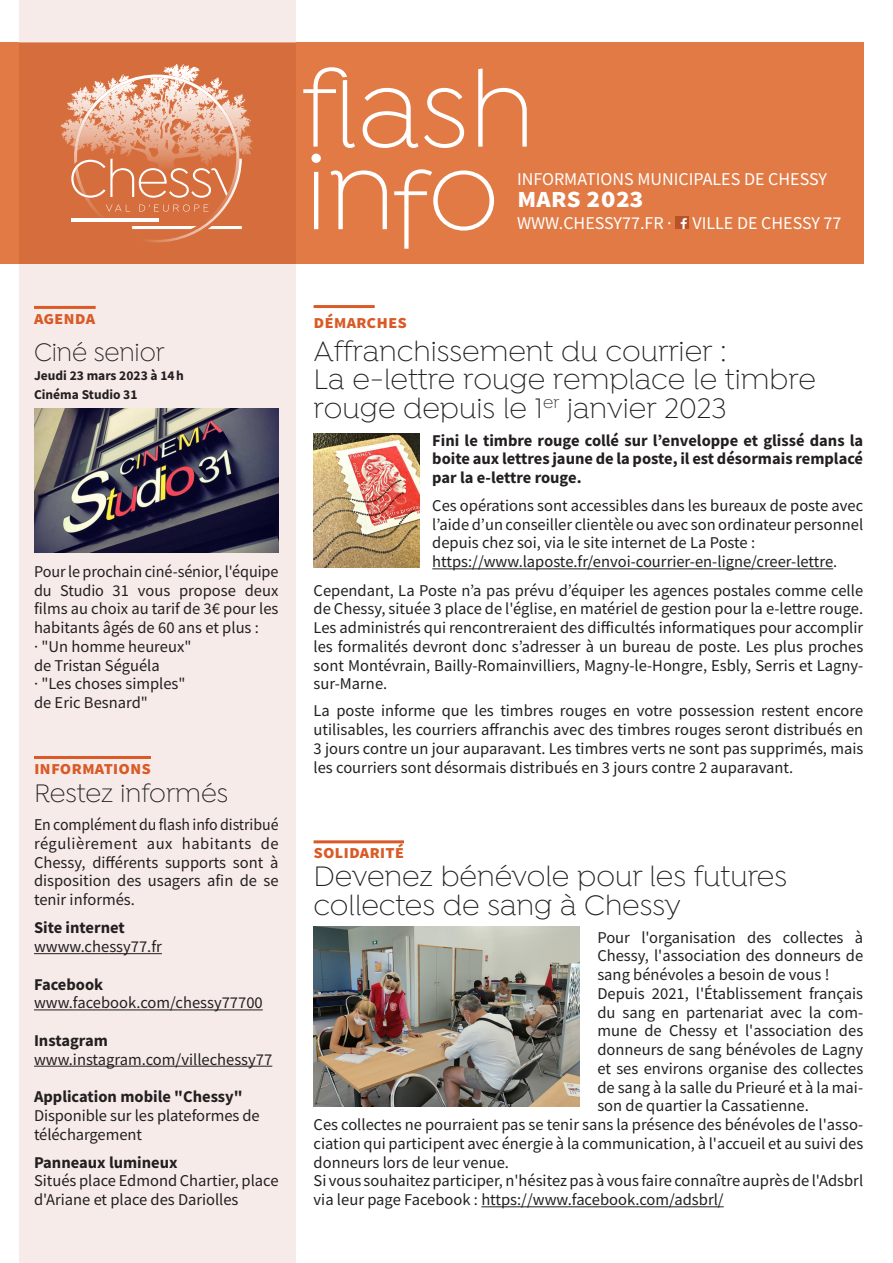
<style>
.page{position:relative;width:893px;height:1263px;background:#fff}
.page>*{position:absolute;margin:0;border:0;box-sizing:border-box;transform-origin:0 0}
.t1{font:300 30px/28.2px "Isidora";color:#231f20}
.t2{font:700 28.5px "Source Sans Pro";color:#fff}
.t3{font:300 27px "Isidora";letter-spacing:-.005em;color:#231f20}
.t4{font:300 27px "Isidora";letter-spacing:-.005em;color:#231f20;scale:.96 1}
.t5{font:700 18.75px "Source Sans Pro";color:#d95a26}
.t6{font:18px "Source Sans Pro";color:#fff}
.t7{font:16.5px/18.8px "Source Sans Pro";color:#231f20;text-align:justify}
.t8{font:700 16.5px/18.8px "Source Sans Pro";color:#231f20;text-align:justify}
.t9{font:16.5px/18.8px "Source Sans Pro";color:#231f20;text-align:justify;scale:.96 1}
.t10{font:700 13.5px/18.8px "Source Sans Pro";color:#231f20}
</style>
<div class="page">
<div style="left:19px;top:264px;width:276px;height:999px;background:#f7ebea"></div>
<div style="left:0;top:43px;width:863px;height:221px;background:#e17a45"></div>
<div style="left:19px;top:43px;width:276px;height:221px;background:#d56d3c"></div>
<svg style="left:61px;top:64px;width:181px;height:178px"></svg>
<hr style="left:71px;top:218px;width:88px;height:3px;background:#fff">
<svg style="left:675px;top:216px;width:13px;height:13px"></svg>
<svg style="left:311px;top:154px;width:183px;height:95px"></svg>
<svg style="left:303px;top:67px;width:224px;height:81px"></svg>
<div style="left:19px;top:0;width:276px;height:43px;background:#f7ebea"></div>
<hr style="left:34px;top:306px;width:62px;height:3px;background:#d95a26">
<hr style="left:34px;top:756px;width:117px;height:3px;background:#d95a26">
<hr style="left:34px;top:953px;width:128px;height:1px;background:#231f20">
<hr style="left:34px;top:1009px;width:229px;height:1px;background:#231f20">
<hr style="left:34px;top:1066px;width:238px;height:1px;background:#231f20">
<img style="left:34px;top:408px;width:244px;height:145px">
<hr style="left:314px;top:840px;width:90px;height:3px;background:#d95a26">
<hr style="left:481px;top:1206px;width:243px;height:1px;background:#231f20">
<img style="left:314px;top:927px;width:265px;height:180px">
<hr style="left:432px;top:568px;width:401px;height:1px;background:#231f20">
<hr style="left:314px;top:305px;width:61px;height:3px;background:#d95a26">
<img style="left:314px;top:433px;width:105px;height:135px">
<p class="t5" style="left:34px;top:305px;width:63px">agenda</p>
<p class="t4" style="left:34px;top:338px;width:138px">Ciné senior</p>
<p class="t10" style="left:34px;top:366px;width:151px">Jeudi 23 mars 2023 à 14h<br>Cinéma Studio 31</p>
<p class="t7" style="left:34px;top:562px;width:246px">Pour le prochain ciné-sénior, l'équipe du Studio 31 vous propose deux films au choix au tarif de 3€ pour les habitants âgés de 60 ans et plus :</p>
<p class="t7" style="left:34px;top:637px;width:159px">· "Un homme heureux" de Tristan Séguéla</p>
<p class="t7" style="left:34px;top:674px;width:153px">· "Les choses simples"</p>
<p class="t7" style="left:34px;top:693px;width:115px">de Eric Besnard"</p>
<p class="t5" style="left:34px;top:755px;width:118px">informations</p>
<p class="t3" style="left:34px;top:778px;width:196px">Restez informés</p>
<p class="t9" style="left:34px;top:815px;width:256px">En complément du flash info distribué régulièrement aux habitants de Chessy, différents supports sont à disposition des usagers afin de se tenir informés.</p>
<p class="t8" style="left:34px;top:918px;width:92px">Site internet</p>
<p class="t7" style="left:34px;top:937px;width:129px">wwww.chessy77.fr</p>
<p class="t8" style="left:34px;top:974px;width:71px">Facebook</p>
<p class="t7" style="left:34px;top:993px;width:230px">www.facebook.com/chessy77700</p>
<p class="t8" style="left:34px;top:1031px;width:75px">Instagram</p>
<p class="t7" style="left:34px;top:1049px;width:240px">www.instagram.com/villechessy77</p>
<p class="t8" style="left:34px;top:1087px;width:210px">Application mobile "Chessy"</p>
<p class="t7" style="left:34px;top:1106px;width:227px">Disponible sur les plateformes de téléchargement</p>
<p class="t8" style="left:34px;top:1152px;width:145px">Panneaux lumineux</p>
<p class="t7" style="left:34px;top:1171px;width:246px">Situés place Edmond Chartier, place d'Ariane et place des Dariolles</p>
<p class="t6" style="left:517px;top:167px;width:311px">INFORMATIONS MUNICIPALES DE CHESSY</p>
<h2 class="t2" style="left:517px;top:179px;width:128px">mars 2023</h2>
<p class="t6" style="left:517px;top:211px;width:326px">WWW.CHESSY77.FR · VILLE DE CHESSY 77</p>
<p class="t5" style="left:314px;top:309px;width:95px">démarches</p>
<p class="t1" style="left:314px;top:339px;width:504px">Affranchissement du courrier :<br>La e-lettre rouge remplace le timbre rouge depuis le 1<sup>er</sup> janvier 2023</p>
<p class="t8" style="left:432px;top:431px;width:432px">Fini le timbre rouge collé sur l’enveloppe et glissé dans la boite aux lettres jaune de la poste, il est désormais remplacé par la e-lettre rouge.</p>
<p class="t7" style="left:432px;top:496px;width:432px">Ces opérations sont accessibles dans les bureaux de poste avec l’aide d’un conseiller clientèle ou avec son ordinateur personnel depuis chez soi, via le site internet de La Poste :</p>
<p class="t7" style="left:432px;top:552px;width:407px">https://www.laposte.fr/envoi-courrier-en-ligne/creer-lettre.</p>
<p class="t7" style="left:314px;top:581px;width:551px">Cependant, La Poste n’a pas prévu d’équiper les agences postales comme celle de Chessy, située 3 place de l'église, en matériel de gestion pour la e-lettre rouge.</p>
<p class="t7" style="left:314px;top:618px;width:551px">Les administrés qui rencontreraient des difficultés informatiques pour accomplir les formalités devront donc s’adresser à un bureau de poste. Les plus proches sont Montévrain, Bailly-Romainvilliers, Magny-le-Hongre, Esbly, Serris et Lagny&shy;sur-Marne.</p>
<p class="t7" style="left:314px;top:701px;width:551px">La poste informe que les timbres rouges en votre possession restent encore utilisables, les courriers affranchis avec des timbres rouges seront distribués en 3 jours contre un jour auparavant. Les timbres verts ne sont pas supprimés, mais les courriers sont désormais distribués en 3 jours contre 2 auparavant.</p>
<p class="t5" style="left:314px;top:839px;width:92px">solidarité</p>
<p class="t1" style="left:314px;top:864px;width:475px">Devenez bénévole pour les futures collectes de sang à Chessy</p>
<p class="t7" style="left:597px;top:928px;width:267px">Pour l'organisation des collectes à Chessy, l'association des donneurs de sang bénévoles a besoin de vous !</p>
<p class="t7" style="left:597px;top:984px;width:267px">Depuis 2021, l'Établissement français du sang en partenariat avec la com&shy;mune de Chessy et l'association des donneurs de sang bénévoles de Lagny et ses environs organise des collectes de sang à la salle du Prieuré et à la mai&shy;son de quartier la Cassatienne.</p>
<p class="t7" style="left:314px;top:1115px;width:551px">Ces collectes ne pourraient pas se tenir sans la présence des bénévoles de l'asso&shy;ciation qui participent avec énergie à la communication, à l'accueil et au suivi des donneurs lors de leur venue.</p>
<p class="t7" style="left:314px;top:1171px;width:551px">Si vous souhaitez participer, n'hésitez pas à vous faire connaître auprès de l'Adsbrl via leur page Facebook : https://www.facebook.com/adsbrl/</p>
</div>
